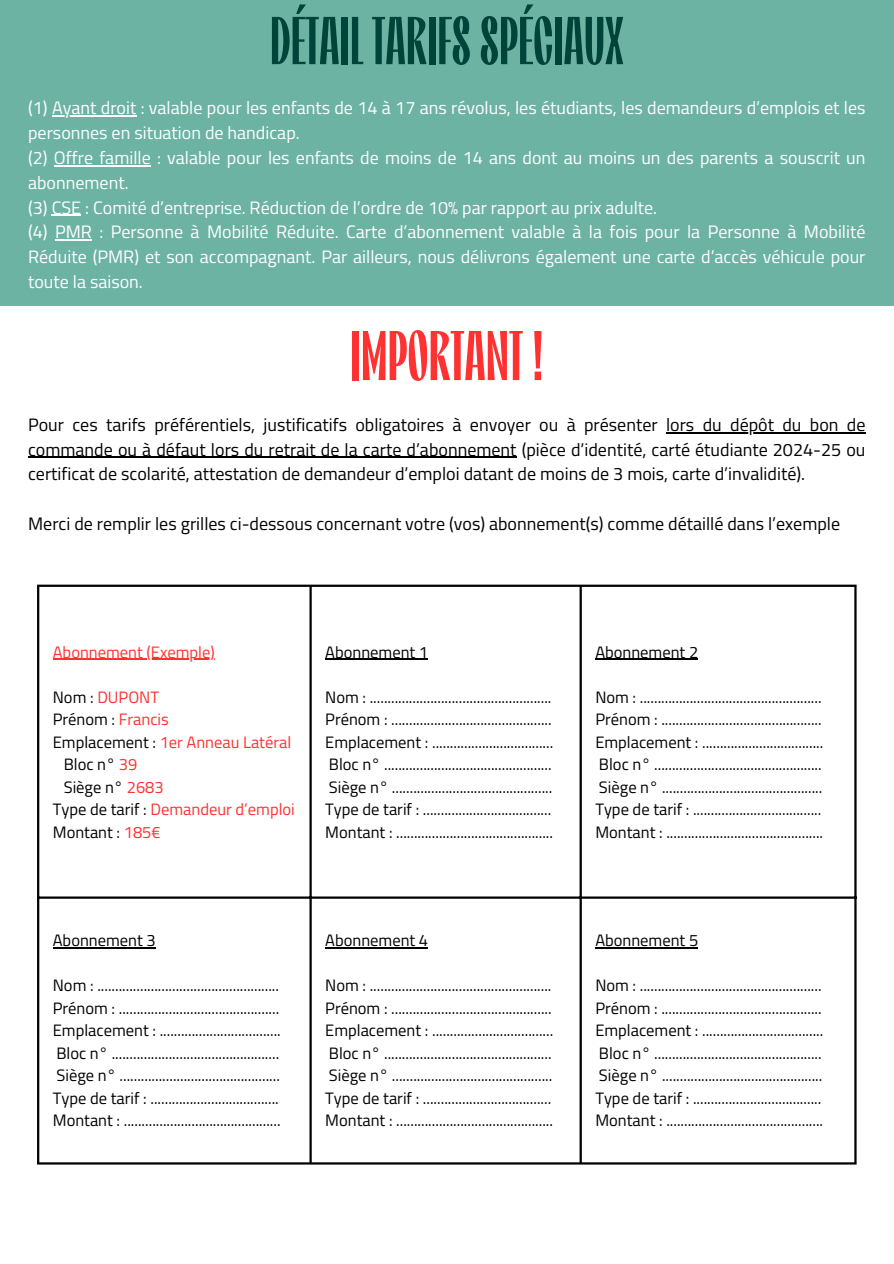
<style>
.page{position:relative;width:894px;height:1264px;background:#fff}
.page>*{position:absolute;margin:0;border:0;box-sizing:border-box;transform-origin:0 0}
.t1{font:70.2px "Kassi Display";color:#ff3131}
.t2{font:67.5px "Kassi Display";color:#004339}
.t3{font:18px/24.8px "Titillium Web";color:#fff}
.t4{font:18px/24.8px "Titillium Web";color:#000;text-align:justify}
.t5{font:16.5px/22.5px "Titillium Web";color:#000}
.t6{font:16.5px "Titillium Web";color:#ff3131}
.s1{color:#000}
.s2{color:#ff3131}
</style>
<div class="page">
<div style="left:0;top:0;width:893px;height:305px;background:#6db3a4"></div>
<hr style="left:52px;top:116px;width:84px;height:1px;background:#fff">
<hr style="left:54px;top:165px;width:97px;height:1px;background:#fff">
<svg style="left:52px;top:215px;width:29px;height:1px"></svg>
<hr style="left:55px;top:239px;width:37px;height:1px;background:#fff">
<hr style="left:666px;top:432px;width:199px;height:1px;background:#000">
<hr style="left:28px;top:457px;width:488px;height:1px;background:#000">
<hr style="left:53px;top:659px;width:162px;height:1px;background:#ff3131">
<hr style="left:325px;top:659px;width:103px;height:1px;background:#000">
<hr style="left:595px;top:659px;width:103px;height:1px;background:#000">
<hr style="left:53px;top:947px;width:103px;height:1px;background:#000">
<hr style="left:325px;top:947px;width:103px;height:1px;background:#000">
<hr style="left:595px;top:947px;width:103px;height:1px;background:#000">
<hr style="left:37px;top:587px;width:2px;height:575px;background:#000">
<hr style="left:309px;top:587px;width:2px;height:575px;background:#000">
<hr style="left:579px;top:587px;width:2px;height:575px;background:#000">
<hr style="left:854px;top:587px;width:2px;height:575px;background:#000">
<hr style="left:37px;top:584px;width:819px;height:3px;background:#000">
<hr style="left:37px;top:896px;width:819px;height:2px;background:#000">
<hr style="left:37px;top:1162px;width:819px;height:2px;background:#000">
<h1 class="t2" style="left:270px;top:3px;width:355px">DÉTAIL TARIFSSPÉCIAUX</h1>
<p class="t3" style="left:28px;top:95px;width:838px">(1) Ayant droit : valable pour les enfants de 14 à 17 ans révolus, les étudiants, les demandeurs d’emplois et les</p>
<p class="t3" style="left:28px;top:120px;width:838px">personnes en situation de handicap.<br>(2) Offre famille : valable pour les enfants de moins de 14 ans dont au moins un des parents a souscrit un</p>
<p class="t3" style="left:28px;top:170px;width:630px">abonnement.<br>(3) CSE : Comité d’entreprise. Réduction de l’ordre de 10% par rapport au prix adulte.</p>
<p class="t3" style="left:28px;top:219px;width:838px">(4) PMR : Personne à Mobilité Réduite. Carte d’abonnement valable à la fois pour la Personne à Mobilité</p>
<h1 class="t3" style="left:28px;top:244px;width:838px">Réduite (PMR) et son accompagnant. Par ailleurs, nous délivrons également une carte d’accès véhicule pour toute la saison.</h1>
<p class="t1" style="left:350px;top:316px;width:195px">IMPORTANT !</p>
<p class="t4" style="left:28px;top:412px;width:631px">Pour ces tarifs préférentiels, justificatifs obligatoires à envoyer ou à présenter</p>
<p class="t4" style="left:28px;top:412px;width:838px;text-indent:637px">lors du dépôt du bon de commande ou à défaut lors du retrait de la carte d’abonnement (pièce d’identité, carté étudiante 2024-25 ou certificat de scolarité, attestation de demandeur d’emploi datant de moins de 3 mois, carte d’invalidité).</p>
<p class="t4" style="left:28px;top:511px;width:813px">Merci de remplir les grilles ci-dessous concernant votre (vos) abonnement(s) comme détaillé dans l’exemple</p>
<p class="t6" style="left:53px;top:639px;width:163px">Abonnement (Exemple)</p>
<p class="t6" style="left:53px;top:684px;width:108px"><span class="s1">Nom :</span> DUPONT</p>
<p class="t5" style="left:53px;top:708px;width:117px">Prénom : <span class="s2">Francis</span></p>
<p class="t6" style="left:53px;top:729px;width:240px"><span class="s1">Emplacement :</span> 1er Anneau Latéral</p>
<p class="t5" style="left:64px;top:753px;width:75px">Bloc n° <span class="s2">39</span></p>
<p class="t5" style="left:64px;top:775px;width:101px">Siège n° <span class="s2">2683</span></p>
<p class="t6" style="left:53px;top:796px;width:243px"><span class="s1">Type de tarif :</span> Demandeur d’emploi</p>
<p class="t5" style="left:53px;top:820px;width:109px">Montant : <span class="s2">185€</span></p>
<p class="t5" style="left:325px;top:640px;width:104px">Abonnement 1</p>
<p class="t5" style="left:325px;top:685px;width:228px">Nom : ...................................................</p>
<p class="t5" style="left:325px;top:708px;width:228px">Prénom : .............................................</p>
<p class="t5" style="left:325px;top:730px;width:229px">Emplacement : ..................................</p>
<p class="t5" style="left:329px;top:753px;width:224px">Bloc n° ...............................................</p>
<p class="t5" style="left:329px;top:775px;width:225px">Siège n° .............................................</p>
<p class="t5" style="left:325px;top:798px;width:227px">Type de tarif : ....................................</p>
<p class="t5" style="left:325px;top:820px;width:229px">Montant : ............................................</p>
<p class="t5" style="left:53px;top:928px;width:104px">Abonnement 3</p>
<p class="t5" style="left:53px;top:973px;width:228px">Nom : ...................................................</p>
<p class="t5" style="left:53px;top:996px;width:228px">Prénom : .............................................</p>
<p class="t5" style="left:53px;top:1018px;width:229px">Emplacement : ..................................</p>
<p class="t5" style="left:56px;top:1041px;width:224px">Bloc n° ...............................................</p>
<p class="t5" style="left:56px;top:1063px;width:225px">Siège n° .............................................</p>
<p class="t5" style="left:53px;top:1086px;width:227px">Type de tarif : ....................................</p>
<p class="t5" style="left:53px;top:1108px;width:229px">Montant : ............................................</p>
<p class="t5" style="left:325px;top:928px;width:104px">Abonnement 4</p>
<p class="t5" style="left:325px;top:973px;width:228px">Nom : ...................................................</p>
<p class="t5" style="left:325px;top:996px;width:228px">Prénom : .............................................</p>
<p class="t5" style="left:325px;top:1018px;width:229px">Emplacement : ..................................</p>
<p class="t5" style="left:329px;top:1041px;width:224px">Bloc n° ...............................................</p>
<p class="t5" style="left:329px;top:1063px;width:225px">Siège n° .............................................</p>
<p class="t5" style="left:325px;top:1086px;width:227px">Type de tarif : ....................................</p>
<p class="t5" style="left:325px;top:1108px;width:229px">Montant : ............................................</p>
<p class="t5" style="left:595px;top:640px;width:104px">Abonnement 2</p>
<p class="t5" style="left:595px;top:685px;width:228px">Nom : ...................................................</p>
<p class="t5" style="left:595px;top:708px;width:228px">Prénom : .............................................</p>
<p class="t5" style="left:595px;top:730px;width:229px">Emplacement : ..................................</p>
<p class="t5" style="left:598px;top:753px;width:224px">Bloc n° ...............................................</p>
<p class="t5" style="left:598px;top:775px;width:225px">Siège n° .............................................</p>
<p class="t5" style="left:595px;top:798px;width:227px">Type de tarif : ....................................</p>
<p class="t5" style="left:595px;top:820px;width:229px">Montant : ............................................</p>
<p class="t5" style="left:595px;top:928px;width:104px">Abonnement 5</p>
<p class="t5" style="left:595px;top:973px;width:228px">Nom : ...................................................</p>
<p class="t5" style="left:595px;top:996px;width:228px">Prénom : .............................................</p>
<p class="t5" style="left:595px;top:1018px;width:229px">Emplacement : ..................................</p>
<p class="t5" style="left:598px;top:1041px;width:224px">Bloc n° ...............................................</p>
<p class="t5" style="left:598px;top:1063px;width:225px">Siège n° .............................................</p>
<p class="t5" style="left:595px;top:1086px;width:229px">Type de tarif : ....................................<br>Montant : ............................................</p>
</div>
